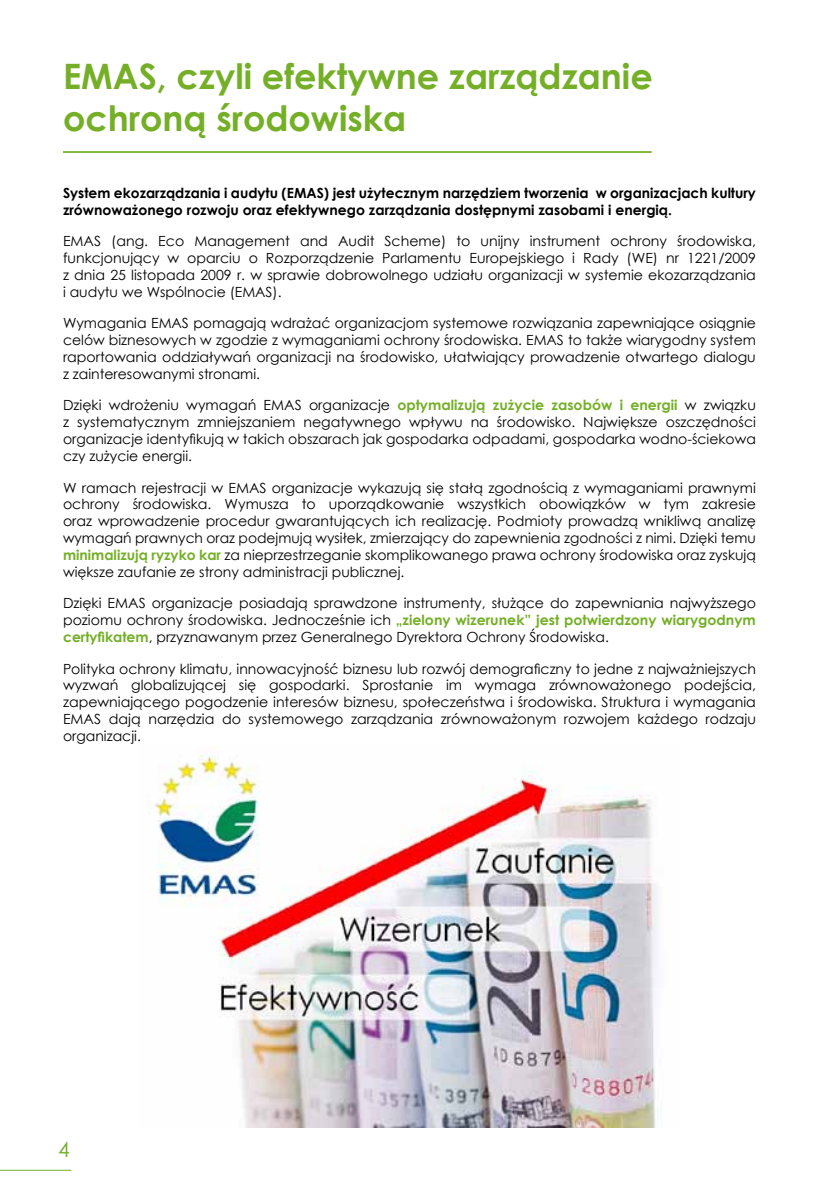
<style>
.page{position:relative;width:819px;height:1191px;background:#fff}
.page>*{position:absolute;margin:0;border:0;box-sizing:border-box;transform-origin:0 0}
.t1{font:700 35px/42px "Century Gothic";color:#74af27}
.t2{font:21px "Century Gothic";color:#74af27}
.t3{font:14px/16.8px "Century Gothic";color:#000;text-align:justify}
.t4{font:700 14px/16.8px "Century Gothic";color:#000}
.s1{font-weight:700;color:#74af27}
</style>
<div class="page">
<hr style="left:0;top:1169px;width:71px;height:1px;background:#74af27">
<hr style="left:63px;top:151px;width:588px;height:2px;background:#74af27">
<img style="left:155px;top:745px;width:504px;height:383px">
<h1 class="t1" style="left:63px;top:54px;width:591px">EMAS, czyli efektywne zarządzanie ochroną środowiska</h1>
<p class="t4" style="left:63px;top:184px;width:694px">System ekozarządzania i audytu (EMAS) jest użytecznym narzędziem tworzenia w organizacjach kultury zrównoważonego rozwoju oraz efektywnego zarządzania dostępnymi zasobami i energią.</p>
<p class="t3" style="left:63px;top:232px;width:694px">EMAS (ang. Eco Management and Audit Scheme) to unijny instrument ochrony środowiska, funkcjonujący w oparciu o Rozporządzenie Parlamentu Europejskiego i Rady (WE) nr 1221/2009 z dnia 25 listopada 2009 r. w sprawie dobrowolnego udziału organizacji w systemie ekozarządzania i audytu we Wspólnocie (EMAS).</p>
<p class="t3" style="left:63px;top:315px;width:694px">Wymagania EMAS pomagają wdrażać organizacjom systemowe rozwiązania zapewniające osiągnie celów biznesowych w zgodzie z wymaganiami ochrony środowiska. EMAS to także wiarygodny system raportowania oddziaływań organizacji na środowisko, ułatwiający prowadzenie otwartego dialogu z zainteresowanymi stronami.</p>
<p class="t3" style="left:63px;top:397px;width:694px">Dzięki wdrożeniu wymagań EMAS organizacje <span class="s1">optymalizują zużycie zasobów i energii</span> w związku z systematycznym zmniejszaniem negatywnego wpływu na środowisko. Największe oszczędności organizacje identyfikują w takich obszarach jak gospodarka odpadami, gospodarka wodno-ściekowa czy zużycie energii.</p>
<p class="t3" style="left:63px;top:479px;width:694px">W ramach rejestracji w EMAS organizacje wykazują się stałą zgodnością z wymaganiami prawnymi ochrony środowiska. Wymusza to uporządkowanie wszystkich obowiązków w tym zakresie oraz wprowadzenie procedur gwarantujących ich realizację. Podmioty prowadzą wnikliwą analizę wymagań prawnych oraz podejmują wysiłek, zmierzający do zapewnienia zgodności z nimi. Dzięki temu <span class="s1">minimalizują ryzyko kar</span> za nieprzestrzeganie skomplikowanego prawa ochrony środowiska oraz zyskują większe zaufanie ze strony administracji publicznej.</p>
<p class="t3" style="left:63px;top:594px;width:694px">Dzięki EMAS organizacje posiadają sprawdzone instrumenty, służące do zapewniania najwyższego poziomu ochrony środowiska. Jednocześnie ich <span class="s1">„zielony wizerunek” jest potwierdzony wiarygodnym certyfikatem</span>, przyznawanym przez Generalnego Dyrektora Ochrony Środowiska.</p>
<p class="t3" style="left:63px;top:660px;width:694px">Polityka ochrony klimatu, innowacyjność biznesu lub rozwój demograficzny to jedne z najważniejszych wyzwań globalizującej się gospodarki. Sprostanie im wymaga zrównoważonego podejścia, zapewniającego pogodzenie interesów biznesu, społeczeństwa i środowiska. Struktura i wymagania EMAS dają narzędzia do systemowego zarządzania zrównoważonym rozwojem każdego rodzaju organizacji.</p>
<h2 class="t2" style="left:58px;top:1134px;width:13px">4</h2>
</div>
